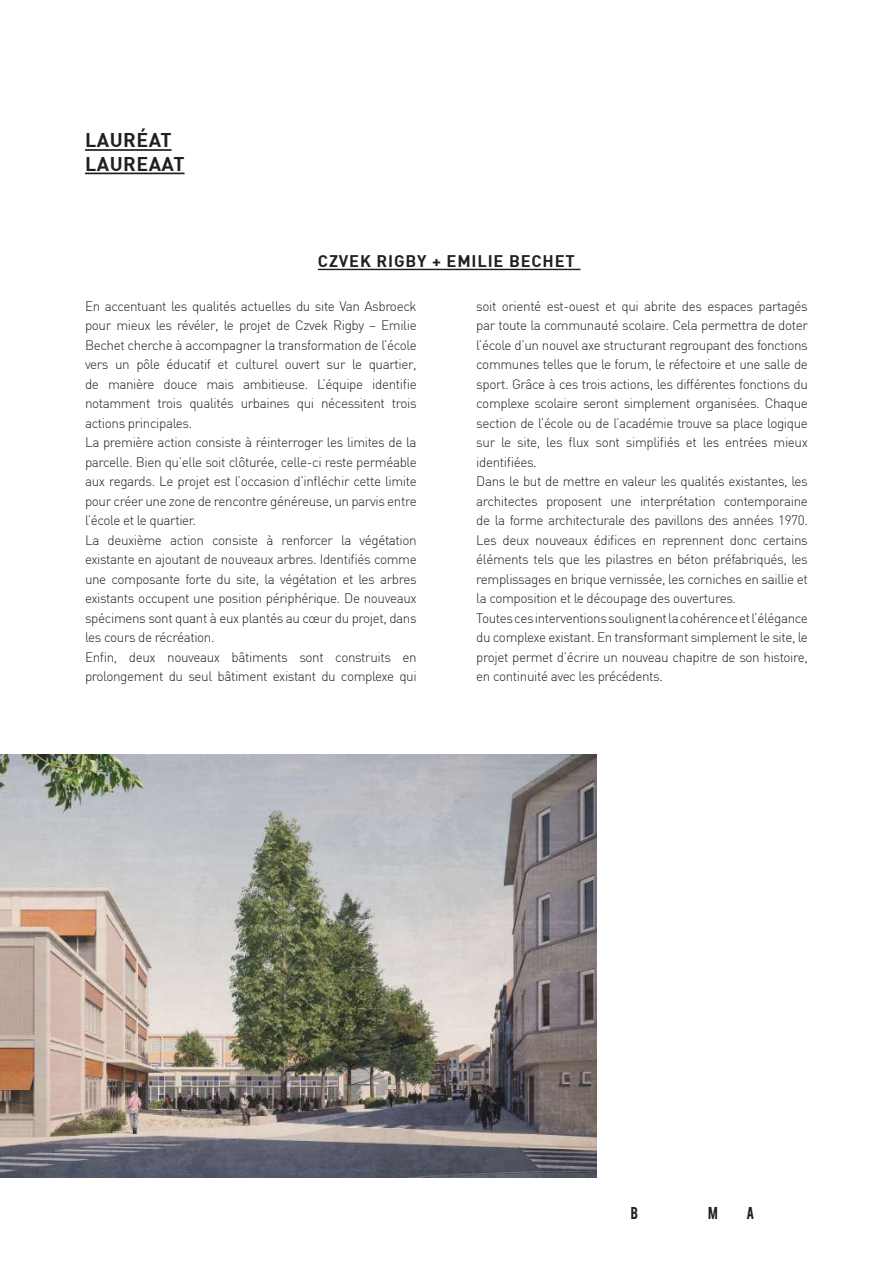
<style>
.page{position:relative;width:893px;height:1263px;background:#fff}
.page>*{position:absolute;margin:0;border:0;box-sizing:border-box;transform-origin:0 0}
.t1{font:700 19.5px/23.4px "DIN";letter-spacing:.025em;color:#231f20}
.t2{font:700 16.5px "DIN";letter-spacing:.05em;color:#231f20}
.t3{font:300 13.5px/19.5px "DIN";letter-spacing:-.03em;color:#231f20}
</style>
<div class="page">
<hr style="left:85px;top:149px;width:87px;height:2px;background:#231f20">
<hr style="left:85px;top:173px;width:100px;height:1px;background:#231f20">
<img style="left:0;top:755px;width:596px;height:423px">
<hr style="left:318px;top:269px;width:262px;height:1px;background:#231f20">
<h1 class="t1" style="left:85px;top:128px;width:101px">LAURÉAT<br>LAUREAAT</h1>
<p class="t2" style="left:318px;top:250px;width:259px">CZVEK RIGBY + EMILIE BECHET</p>
<p class="t3" style="left:85px;top:296px;width:333px">En accentuant les qualités actuelles du site Van Asbroeck pour mieux les révéler, le projet de Czvek Rigby – Emilie Bechet cherche à accompagner la transformation de l’école vers un pôle éducatif et culturel ouvert sur le quartier, de manière douce mais ambitieuse. L’équipe identifie notamment trois qualités urbaines qui nécessitent trois actions principales.<br>La première action consiste à réinterroger les limites de la parcelle. Bien qu’elle soit clôturée, celle-ci reste perméable aux regards. Le projet est l’occasion d’infléchir cette limite pour créer une zone de rencontre généreuse, un parvis entre l’école et le quartier.<br>La deuxième action consiste à renforcer la végétation existante en ajoutant de nouveaux arbres. Identifiés comme une composante forte du site, la végétation et les arbres existants occupent une position périphérique. De nouveaux spécimens sont quant à eux plantés au cœur du projet, dans les cours de récréation.<br>Enfin, deux nouveaux bâtiments sont construits en prolongement du seul bâtiment existant du complexe qui</p>
<p class="t3" style="left:476px;top:296px;width:333px">soit orienté est-ouest et qui abrite des espaces partagés par toute la communauté scolaire. Cela permettra de doter l’école d’un nouvel axe structurant regroupant des fonctions communes telles que le forum, le réfectoire et une salle de sport. Grâce à ces trois actions, les différentes fonctions du complexe scolaire seront simplement organisées. Chaque section de l’école ou de l’académie trouve sa place logique sur le site, les flux sont simplifiés et les entrées mieux identifiées.<br>Dans le but de mettre en valeur les qualités existantes, les architectes proposent une interprétation contemporaine de la forme architecturale des pavillons des années 1970.<br>Les deux nouveaux édifices en reprennent donc certains éléments tels que les pilastres en béton préfabriqués, les remplissages en brique vernissée, les corniches en saillie et la composition et le découpage des ouvertures.<br>Toutes ces interventions soulignent la cohérence et l’élégance du complexe existant. En transformant simplement le site, le projet permet d’écrire un nouveau chapitre de son histoire, en continuité avec les précédents.</p>
</div>
